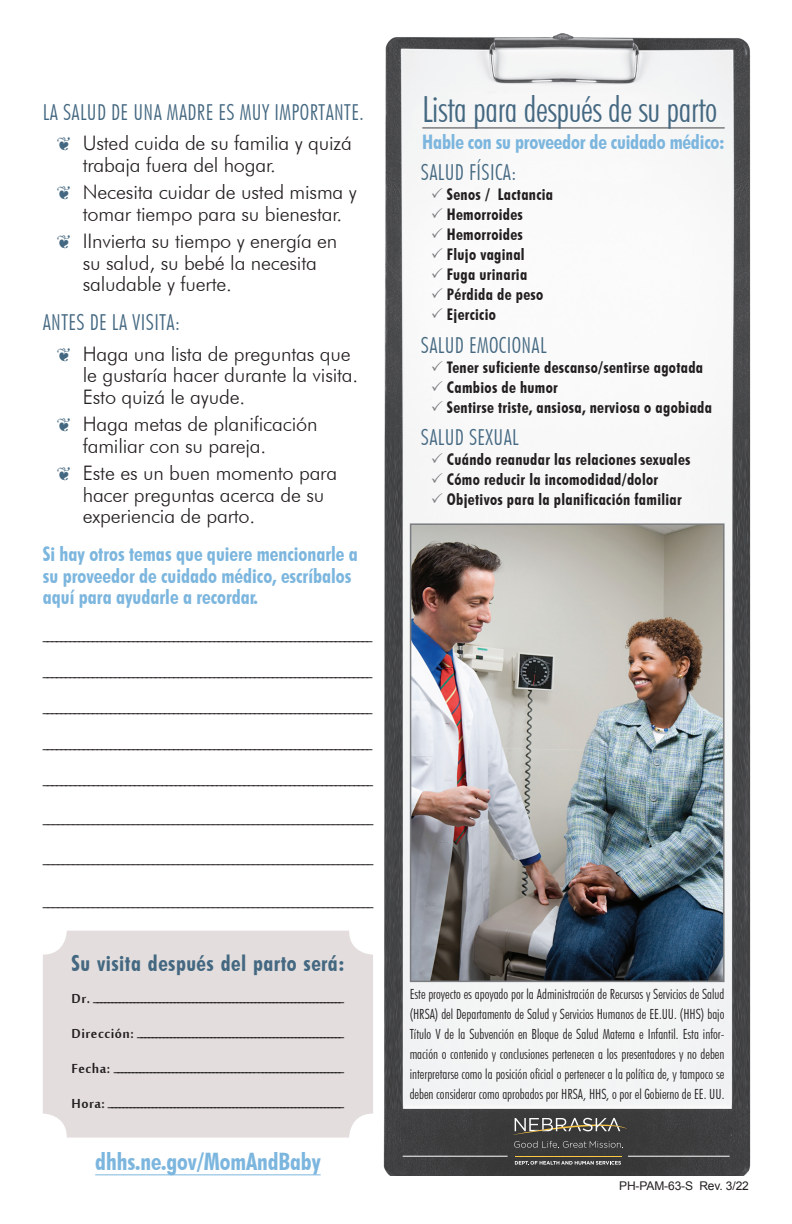
<style>
.page{position:relative;width:792px;height:1224px;background:#fff}
.page>*{position:absolute;margin:0;border:0;box-sizing:border-box;transform-origin:0 0}
.Sub_underlined{font:300 condensed 36px "Futura BT";letter-spacing:-.01em;color:#446881}
.Checklist_sub{font:700 condensed 24px "Futura BT";letter-spacing:-.005em;color:#7cb6de}
.Text_Sub{font:300 condensed 22px "Futura BT";letter-spacing:.02em;color:#446881}
.Text_Sub-2{font:700 condensed 22px "Futura BT";letter-spacing:.02em;color:#446881}
.Bullet_Text_Checklis{font:300 condensed 22px "Futura BT";letter-spacing:.02em;color:#446881}
.Text{font:20px/36px "Mool Boran";letter-spacing:.025em;color:#231f20;text-align:justify}
.t1{font:300 20px/21.6px "Futura BT";letter-spacing:-.01em;color:#231f20}
.Text-2{font:700 condensed 20px/21.6px "Futura BT";color:#7cb6de}
.Checklist_sub-2{font:700 condensed 20px "Futura BT";letter-spacing:-.01em;color:#7cb6de}
.t2{font:700 condensed 16px "Futura BT";letter-spacing:.02em;color:#231f20}
.t3{font:300 condensed 14px/20px "Futura BT";color:#231f20;text-align:justify}
.t4{font:12px "Arial";letter-spacing:-.01em;color:#231f20}
.s1{color:#446881}
.s2{color:#7a7c7f}
</style>
<div class="page">
<hr style="left:95px;top:1174px;width:226px;height:1px;background:#7cb6de">
<img style="left:383px;top:33px;width:368px;height:1143px">
<hr style="left:422px;top:127px;width:303px;height:2px;background:#7a7c7f">
<img style="left:413px;top:526px;width:309px;height:453px">
<div style="left:410px;top:523px;width:315px;height:459px;border:2px solid #7a7c7f"></div>
<div style="left:43px;top:931px;width:330px;height:207px;background:#e3dedd;border-radius:24px"></div>
<hr style="left:515px;top:1156px;width:107px;height:1px;background:#fec842">
<svg style="left:515px;top:1161px;width:106px;height:4px"></svg>
<svg style="left:513px;top:1118px;width:114px;height:17px;background:#6b6761"></svg>
<svg style="left:514px;top:1141px;width:109px;height:7px"></svg>
<hr style="left:403px;top:1156px;width:105px;height:1px;background:#fff">
<hr style="left:628px;top:1156px;width:102px;height:1px;background:#fff">
<p class="Text_Sub" style="left:43px;top:98px;width:322px">LA SALUD DE UNA MADRE ES MUY IMPORTANTE.</p>
<p class="t1" style="left:83px;top:132px;width:271px;text-indent:-26px"><span class="s1">❦</span> Usted cuida de su familia y quizá trabaja fuera del hogar.</p>
<p class="t1" style="left:57px;top:181px;width:302px;text-align:center"><span class="s1">❦</span> Necesita cuidar de usted misma y tomar tiempo para su bienestar.</p>
<p class="t1" style="left:83px;top:230px;width:256px;text-indent:-26px"><span class="s1">❦</span> IInvierta su tiempo y energía en su salud, su bebé la necesita saludable y fuerte.</p>
<p class="Text_Sub" style="left:43px;top:309px;width:138px">ANTES DE LA VISITA:</p>
<p class="t1" style="left:83px;top:343px;width:277px;text-indent:-26px"><span class="s1">❦</span> Haga una lista de preguntas que le gustaría hacer durante la visita.<br>Esto quizá le ayude.</p>
<p class="t1" style="left:83px;top:413px;width:236px;text-indent:-26px"><span class="s1">❦</span> Haga metas de planificación familiar con su pareja.</p>
<p class="t1" style="left:83px;top:462px;width:256px;text-indent:-26px"><span class="s1">❦</span> Este es un buen momento para hacer preguntas acerca de su experiencia de parto.</p>
<p class="Text-2" style="left:43px;top:543px;width:317px">Si hay otros temas que quiere mencionarle a su proveedor de cuidado médico, escríbalos aquí para ayudarle a recordar.</p>
<p class="Text" style="left:43px;top:615px;width:332px">_________________________________________________________________________ _________________________________________________________________________ _________________________________________________________________________ _________________________________________________________________________ ________________________________________________________________________</p>
<p class="Text" style="left:43px;top:798px;width:332px">__________________________________________________________________</p>
<p class="Text" style="left:43px;top:838px;width:332px">__________________________________________________________________</p>
<p class="Text" style="left:43px;top:881px;width:332px">__________________________________________________________________</p>
<p class="Text_Sub-2" style="left:72px;top:950px;width:274px">Su visita después del parto será:</p>
<p class="Text" style="left:72px;top:976px;width:274px">Dr. ____________________________________________________________________</p>
<p class="Text" style="left:72px;top:1011px;width:274px">Dirección: ________________________________________________________</p>
<p class="Text" style="left:72px;top:1046px;width:274px">Fecha: ______________________________________________________________</p>
<p class="Text" style="left:72px;top:1082px;width:274px">Hora: ________________________________________________________________</p>
<p class="Checklist_sub" style="left:95px;top:1147px;width:227px">dhhs.ne.gov/MomAndBaby</p>
<p class="Sub_underlined" style="left:422px;top:88px;width:297px">Lista para después de su parto</p>
<p class="Checklist_sub-2" style="left:422px;top:130px;width:304px">Hable con su proveedor de cuidado médico:</p>
<p class="Text_Sub" style="left:421px;top:159px;width:97px">SALUD FÍSICA:</p>
<p class="t2" style="left:431px;top:185px;width:124px"><span class="s2">✓</span> Senos / Lactancia</p>
<p class="t2" style="left:431px;top:205px;width:94px"><span class="s2">✓</span> Hemorroides</p>
<p class="t2" style="left:431px;top:225px;width:94px"><span class="s2">✓</span> Hemorroides</p>
<p class="t2" style="left:431px;top:245px;width:95px"><span class="s2">✓</span> Flujo vaginal</p>
<p class="t2" style="left:431px;top:265px;width:98px"><span class="s2">✓</span> Fuga urinaria</p>
<p class="t2" style="left:431px;top:285px;width:114px"><span class="s2">✓</span> Pérdida de peso</p>
<p class="t2" style="left:431px;top:305px;width:66px"><span class="s2">✓</span> Ejercicio</p>
<p class="Text_Sub" style="left:421px;top:331px;width:127px">SALUD EMOCIONAL</p>
<p class="t2" style="left:431px;top:357px;width:274px"><span class="s2">✓</span> Tener suficiente descanso/sentirse agotada</p>
<p class="t2" style="left:431px;top:377px;width:128px"><span class="s2">✓</span> Cambios de humor</p>
<p class="t2" style="left:431px;top:397px;width:283px"><span class="s2">✓</span> Sentirse triste, ansiosa, nerviosa o agobiada</p>
<p class="Bullet_Text_Checklis" style="left:421px;top:424px;width:99px">SALUD SEXUAL</p>
<p class="t2" style="left:431px;top:450px;width:261px"><span class="s2">✓</span> Cuándo reanudar las relaciones sexuales</p>
<p class="t2" style="left:431px;top:470px;width:229px"><span class="s2">✓</span> Cómo reducir la incomodidad/dolor</p>
<p class="t2" style="left:431px;top:490px;width:252px"><span class="s2">✓</span> Objetivos para la planificación familiar</p>
<p class="t3" style="left:410px;top:984px;width:316px">Este proyecto es apoyado por la Administración de Recursos y Servicios de Salud (HRSA) del Departamento de Salud y Servicios Humanos de EE.UU. (HHS) bajo Título V de la Subvención en Bloque de Salud Materna e Infantil. Esta infor&shy;mación o contenido y conclusiones pertenecen a los presentadores y no deben interpretarse como la posición oficial o pertenecer a la política de, y tampoco se deben considerar como aprobados por HRSA, HHS, o por el Gobierno de EE. UU.</p>
<p class="t4" style="left:619px;top:1177px;width:131px">PH-PAM-63-S Rev. 3/22</p>
</div>
